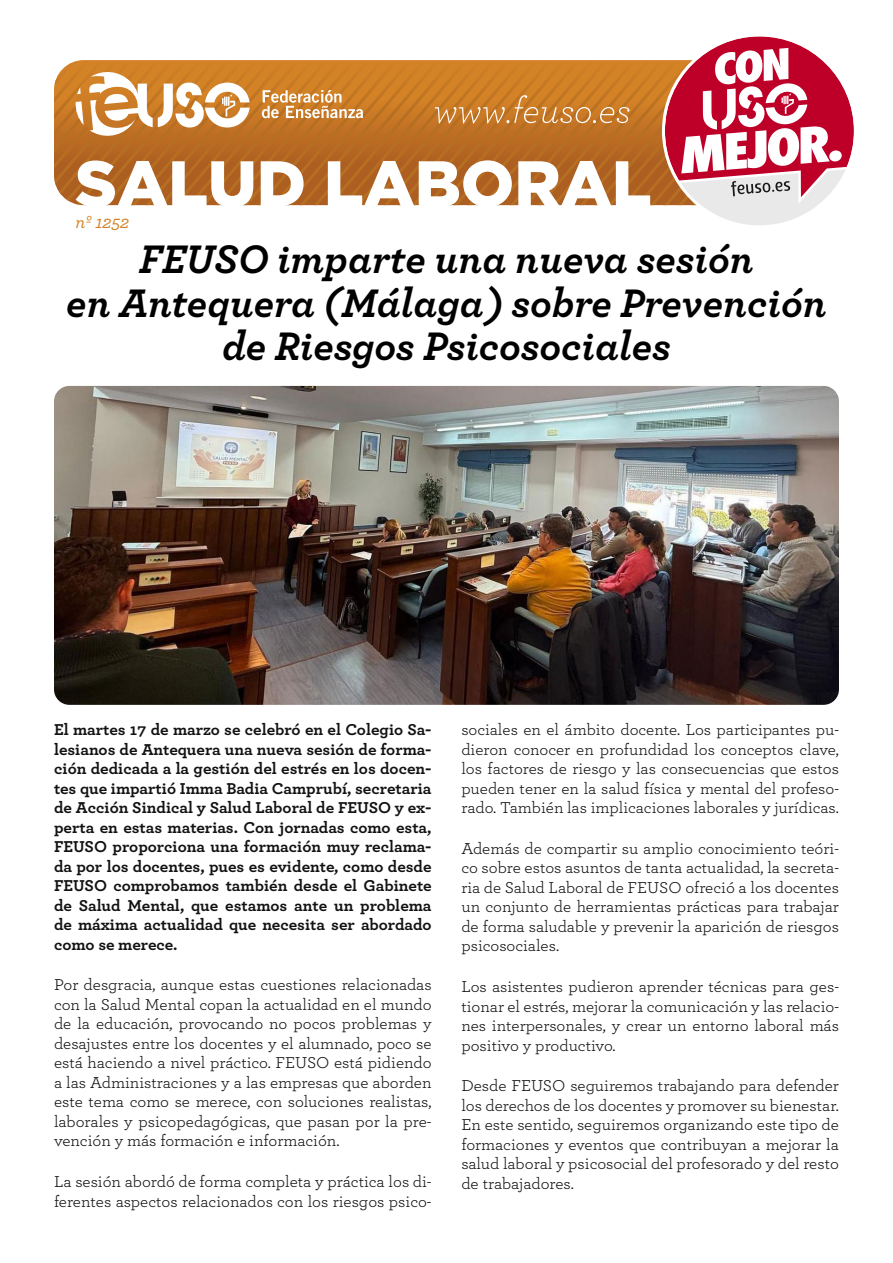
<style>
.page{position:relative;width:893px;height:1263px;background:#fff}
.page>*{position:absolute;margin:0;border:0;box-sizing:border-box;transform-origin:0 0}
.t1{font:italic 700 41.7px/43.3px "Archer Pro";color:#000;text-align:center}
.t2{font:italic 500 18.15px "Archer Pro";color:#d38227}
.t3{font:16.5px/19.5px "Archer Pro";color:#121212;text-align:justify}
.t4{font:700 16.5px/19.5px "Archer Pro";color:#121212;text-align:justify}
</style>
<div class="page">
<img style="left:54px;top:386px;width:785px;height:319px">
<svg style="left:54px;top:36px;width:800px;height:189px"></svg>
<p class="t2" style="left:76px;top:209px;width:55px">nº 1252</p>
<h1 class="t1" style="left:66px;top:234px;width:762px">FEUSO imparte una nueva sesión<br>en Antequera (Málaga) sobre Prevención de Riesgos Psicosociales</h1>
<p class="t4" style="left:54px;top:719px;width:379px">El martes 17 de marzo se celebró en el Colegio Sa&shy;lesianos de Antequera una nueva sesión de forma&shy;ción dedicada a la gestión del estrés en los docen&shy;tes que impartió Imma Badia Camprubí, secretaria de Acción Sindical y Salud Laboral de FEUSO y ex&shy;perta en estas materias. Con jornadas como esta, FEUSO proporciona una formación muy reclama&shy;da por los docentes, pues es evidente, como desde FEUSO comprobamos también desde el Gabinete de Salud Mental, que estamos ante un problema de máxima actualidad que necesita ser abordado como se merece.</p>
<p class="t3" style="left:54px;top:974px;width:379px">Por desgracia, aunque estas cuestiones relacionadas con la Salud Mental copan la actualidad en el mundo de la educación, provocando no pocos problemas y desajustes entre los docentes y el alumnado, poco se está haciendo a nivel práctico. FEUSO está pidiendo a las Administraciones y a las empresas que aborden este tema como se merece, con soluciones realistas, laborales y psicopedagógicas, que pasan por la pre&shy;vención y más formación e información.</p>
<p class="t3" style="left:54px;top:1171px;width:379px">La sesión abordó de forma completa y práctica los di&shy;ferentes aspectos relacionados con los riesgos psico-</p>
<p class="t3" style="left:461px;top:719px;width:379px">sociales en el ámbito docente. Los participantes pu&shy;dieron conocer en profundidad los conceptos clave, los factores de riesgo y las consecuencias que estos pueden tener en la salud física y mental del profeso&shy;rado. También las implicaciones laborales y jurídicas.</p>
<p class="t3" style="left:461px;top:838px;width:379px">Además de compartir su amplio conocimiento teóri&shy;co sobre estos asuntos de tanta actualidad, la secreta&shy;ria de Salud Laboral de FEUSO ofreció a los docentes un conjunto de herramientas prácticas para trabajar de forma saludable y prevenir la aparición de riesgos psicosociales.</p>
<p class="t3" style="left:461px;top:976px;width:379px">Los asistentes pudieron aprender técnicas para ges&shy;tionar el estrés, mejorar la comunicación y las relacio&shy;nes interpersonales, y crear un entorno laboral más positivo y productivo.</p>
<p class="t3" style="left:461px;top:1075px;width:379px">Desde FEUSO seguiremos trabajando para defender los derechos de los docentes y promover su bienestar.<br>En este sentido, seguiremos organizando este tipo de formaciones y eventos que contribuyan a mejorar la salud laboral y psicosocial del profesorado y del resto de trabajadores.</p>
</div>
